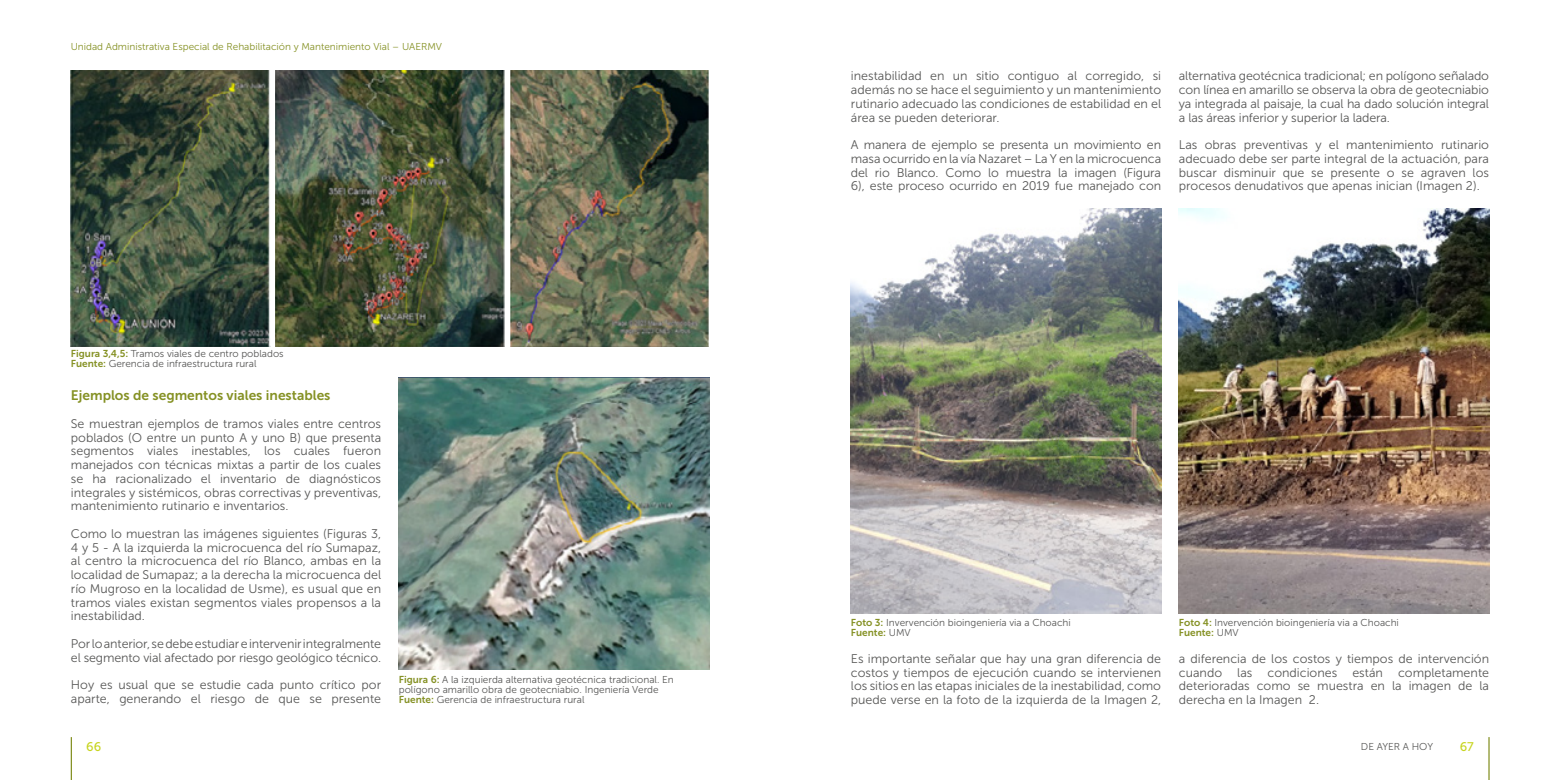
<style>
.page{position:relative;width:1560px;height:780px;background:#fff}
.page>*{position:absolute;margin:0;border:0;box-sizing:border-box;transform-origin:0 0}
.t1{font:13.75px "Museo Sans 700";color:#859124}
.t2{font:12.5px/13.8px "Museo Sans 300";color:#575756;text-align:justify}
.t3{font:12.5px "Museo Sans 500";color:#c7d41f}
.t4{font:10px/10px "Museo Sans 300";color:#575756}
.t5{font:10px "Museo Sans 300";color:#859124}
.t6{font:10px "Museo Sans 700";color:#859124}
.s1{font-family:"Museo Sans 700";color:#859124}
.s2{font-family:"Museo Sans 300";color:#575756}
</style>
<div class="page">
<img style="left:71px;top:71px;width:199px;height:275px">
<img style="left:275px;top:71px;width:230px;height:275px">
<img style="left:510px;top:71px;width:198px;height:275px">
<img style="left:399px;top:377px;width:310px;height:292px">
<img style="left:1178px;top:209px;width:310px;height:404px">
<img style="left:850px;top:209px;width:310px;height:404px">
<hr style="left:71px;top:737px;width:1px;height:43px;background:#859124">
<hr style="left:1487px;top:737px;width:2px;height:43px;background:#859124">
<p class="t5" style="left:71px;top:41px;width:373px">Unidad Administrativa Especial de Rehabilitación y Mantenimiento Vial – UAERMV</p>
<p class="t4" style="left:71px;top:348px;width:214px"><span class="s1">Figura 3,4,5:</span> Tramos viales de centro poblados<br><span class="s1">Fuente:</span> Gerencia de infraestructura rural</p>
<p class="t1" style="left:71px;top:388px;width:261px">Ejemplos de segmentos viales inestables</p>
<p class="t2" style="left:71px;top:416px;width:312px">Se muestran ejemplos de tramos viales entre centros poblados (O entre un punto A y uno B) que presenta segmentos viales inestables, los cuales fueron manejados con técnicas mixtas a partir de los cuales se ha racionalizado el inventario de diagnósticos integrales y sistémicos, obras correctivas y preventivas, mantenimiento rutinario e inventarios.</p>
<p class="t2" style="left:71px;top:526px;width:312px">Como lo muestran las imágenes siguientes (Figuras 3, 4 y 5 - A la izquierda la microcuenca del río Sumapaz, al centro la microcuenca del río Blanco, ambas en la localidad de Sumapaz; a la derecha la microcuenca del río Mugroso en la localidad de Usme), es usual que en tramos viales existan segmentos viales propensos a la inestabilidad.</p>
<p class="t2" style="left:71px;top:636px;width:312px">Por lo anterior, se debe estudiar e intervenir integralmente el segmento vial afectado por riesgo geológico técnico.</p>
<p class="t2" style="left:71px;top:678px;width:312px">Hoy es usual que se estudie cada punto crítico por aparte, generando el riesgo de que se presente</p>
<p class="t4" style="left:399px;top:674px;width:276px"><span class="s1">Figura 6:</span> A la izquierda alternativa geotécnica tradicional. En polígono amarillo obra de geotecniabio. Ingeniería Verde<br><span class="s1">Fuente:</span> Gerencia de infraestructura rural</p>
<p class="t2" style="left:850px;top:69px;width:312px">inestabilidad en un sitio contiguo al corregido, si además no se hace el seguimiento y un mantenimiento rutinario adecuado las condiciones de estabilidad en el área se pueden deteriorar.</p>
<p class="t2" style="left:850px;top:138px;width:312px">A manera de ejemplo se presenta un movimiento en masa ocurrido en la vía Nazaret – La Y en la microcuenca del rio Blanco. Como lo muestra la imagen (Figura 6), este proceso ocurrido en 2019 fue manejado con</p>
<p class="t2" style="left:1178px;top:69px;width:312px">alternativa geotécnica tradicional; en polígono señalado con línea en amarillo se observa la obra de geotecniabio ya integrada al paisaje, la cual ha dado solución integral a las áreas inferior y superior la ladera.</p>
<p class="t2" style="left:1178px;top:138px;width:312px">Las obras preventivas y el mantenimiento rutinario adecuado debe ser parte integral de la actuación, para buscar disminuir que se presente o se agraven los procesos denudativos que apenas inician (Imagen 2).</p>
<p class="t4" style="left:850px;top:618px;width:221px"><span class="s1">Foto 3:</span> Invervención bioingeniería via a Choachi</p>
<p class="t6" style="left:850px;top:627px;width:61px">Fuente: <span class="s2">UMV</span></p>
<p class="t4" style="left:1178px;top:618px;width:221px"><span class="s1">Foto 4:</span> Invervención bioingeniería via a Choachi</p>
<p class="t6" style="left:1178px;top:627px;width:61px">Fuente: <span class="s2">UMV</span></p>
<p class="t2" style="left:850px;top:651px;width:312px">Es importante señalar que hay una gran diferencia de costos y tiempos de ejecución cuando se intervienen los sitios en las etapas iniciales de la inestabilidad, como puede verse en la foto de la izquierda de la Imagen 2,</p>
<p class="t2" style="left:1178px;top:651px;width:312px">a diferencia de los costos y tiempos de intervención cuando las condiciones están completamente deterioradas como se muestra en la imagen de la derecha en la Imagen 2.</p>
<p class="t3" style="left:86px;top:739px;width:16px">66</p>
<p class="t4" style="left:1360px;top:741px;width:74px">DE AYER A HOY</p>
<p class="t3" style="left:1459px;top:739px;width:16px">67</p>
</div>
